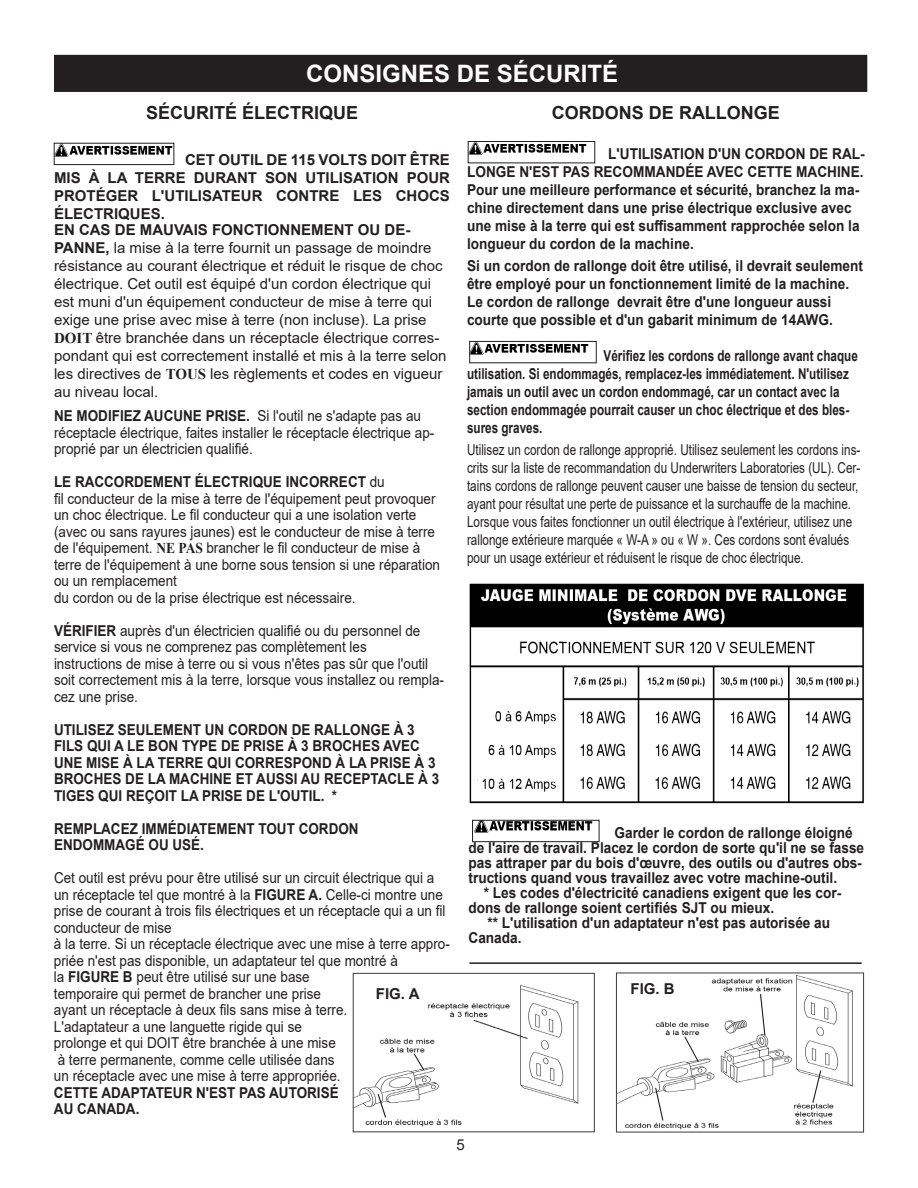
<style>
.page{position:relative;width:918px;height:1188px;background:#fff}
.page>*{position:absolute;margin:0;border:0;box-sizing:border-box;transform-origin:0 0}
.t1{font:700 24px "Arial";color:#fff}
.t2{font:700 18px "Arial";color:#231f20}
.t3{font:15px/16.5px "Arial";color:#231f20;scale:.9 1}
.t4{font:700 15px/18px "Arial";color:#231f20;scale:.91 1}
.t5{font:15px/18px "Arial";color:#231f20;scale:.78 1}
.t6{font:15px/18px "Arial";color:#231f20}
.t7{font:700 15px/16.5px "Arial";color:#231f20;scale:.9 1}
.t8{font:700 15px/18px "Arial";color:#231f20;scale:.78 1}
.t9{font:700 15px/18px "Arial";color:#231f20;text-align:justify}
.s1{font-weight:700}
.s2{font-family:"Times New Roman";font-weight:700}
</style>
<div class="page">
<div style="left:55px;top:56px;width:812px;height:35px;background:#231f20"></div>
<div style="left:54px;top:55px;width:813px;height:37px;border:2px solid #231f20"></div>
<img style="left:56px;top:145px;width:116px;height:11px">
<div style="left:54px;top:143px;width:120px;height:22px;border:1px solid #231f20"></div>
<img style="left:472px;top:343px;width:117px;height:12px">
<div style="left:470px;top:341px;width:126px;height:22px;border:1px solid #231f20"></div>
<hr style="left:469px;top:962px;width:393px;height:2px;background:#231f20">
<img style="left:470px;top:143px;width:117px;height:12px">
<div style="left:468px;top:141px;width:127px;height:22px;border:1px solid #231f20"></div>
<img style="left:474px;top:822px;width:119px;height:10px">
<div style="left:472px;top:820px;width:127px;height:22px;border:1px solid #231f20"></div>
<img style="left:469px;top:583px;width:395px;height:221px">
<img style="left:355px;top:985px;width:224px;height:142px">
<div style="left:353px;top:973px;width:242px;height:159px;border:1px solid #3c3c3d"></div>
<img style="left:618px;top:975px;width:235px;height:155px">
<div style="left:616px;top:973px;width:248px;height:159px;border:1px solid #3c3c3d"></div>
<h1 class="t1" style="left:306px;top:57px;width:314px">CONSIGNES DE SÉCURITÉ</h1>
<p class="t2" style="left:146px;top:100px;width:214px">SÉCURITÉ ÉLECTRIQUE</p>
<p class="t9" style="left:54px;top:151px;width:398px;text-indent:131px">CET OUTIL DE 115 VOLTS DOIT ÊTRE MIS À LA TERRE DURANT SON UTILISATION POUR PROTÉGER L'UTILISATEUR CONTRE LES CHOCS ÉLECTRIQUES.</p>
<p class="t6" style="left:54px;top:221px;width:394px"><span class="s1">EN CAS DE MAUVAIS FONCTIONNEMENT OU DE-PANNE,</span> la mise à la terre fournit un passage de moindre résistance au courant électrique et réduit le risque de choc électrique. Cet outil est équipé d'un cordon électrique qui est muni d'un équipement conducteur de mise à terre qui exige une prise avec mise à terre (non incluse). La prise <span class="s2">DOIT</span> être branchée dans un réceptacle électrique corres&shy;pondant qui est correctement installé et mis à la terre selon les directives de <span class="s2">TOUS</span> les règlements et codes en vigueur au niveau local.</p>
<p class="t3" style="left:54px;top:408px;width:424px"><span class="s1">NE MODIFIEZ AUCUNE PRISE.</span> Si l'outil ne s'adapte pas au réceptacle électrique, faites installer le réceptacle électrique ap&shy;proprié par un électricien qualifié.</p>
<p class="t3" style="left:54px;top:474px;width:430px"><span class="s1">LE RACCORDEMENT ÉLECTRIQUE INCORRECT</span> du<br>fil conducteur de la mise à terre de l'équipement peut provoquer un choc électrique. Le fil conducteur qui a une isolation verte (avec ou sans rayures jaunes) est le conducteur de mise à terre de l'équipement. <span class="s2">NE PAS</span> brancher le fil conducteur de mise à terre de l'équipement à une borne sous tension si une réparation ou un remplacement<br>du cordon ou de la prise électrique est nécessaire.</p>
<p class="t3" style="left:54px;top:622px;width:435px"><span class="s1">VÉRIFIER</span> auprès d'un électricien qualifié ou du personnel de service si vous ne comprenez pas complètement les<br>instructions de mise à terre ou si vous n'êtes pas sûr que l'outil soit correctement mis à la terre, lorsque vous installez ou rempla&shy;cez une prise.</p>
<p class="t7" style="left:54px;top:722px;width:430px">UTILISEZ SEULEMENT UN CORDON DE RALLONGE À 3<br>FILS QUI A LE BON TYPE DE PRISE À 3 BROCHES AVEC UNE MISE À LA TERRE QUI CORRESPOND À LA PRISE À 3<br>BROCHES DE LA MACHINE ET AUSSI AU RECEPTACLE À 3<br>TIGES QUI REÇOIT LA PRISE DE L'OUTIL. *</p>
<p class="t7" style="left:54px;top:821px;width:340px">REMPLACEZ IMMÉDIATEMENT TOUT CORDON<br>ENDOMMAGÉ OU USÉ.</p>
<p class="t3" style="left:54px;top:870px;width:441px">Cet outil est prévu pour être utilisé sur un circuit électrique qui a un réceptacle tel que montré à la <span class="s1">FIGURE A.</span> Celle-ci montre une prise de courant à trois fils électriques et un réceptacle qui a un fil conducteur de mise<br>à la terre. Si un réceptacle électrique avec une mise à terre appro&shy;priée n'est pas disponible, un adaptateur tel que montré à<br>la <span class="s1">FIGURE B</span> peut être utilisé sur une base<br>temporaire qui permet de brancher une prise<br>ayant un réceptacle à deux fils sans mise à terre.<br>L'adaptateur a une languette rigide qui se<br>prolonge et qui DOIT être branchée à une mise<br>à terre permanente, comme celle utilisée dans<br>un réceptacle avec une mise à terre appropriée.</p>
<p class="t7" style="left:54px;top:1085px;width:318px">CETTE ADAPTATEUR N'EST PAS AUTORISÉ<br>AU CANADA.</p>
<p class="t9" style="left:376px;top:985px;width:45px">FIG. A</p>
<p class="t2" style="left:552px;top:100px;width:230px">CORDONS DE RALLONGE</p>
<p class="t4" style="left:467px;top:145px;width:439px;text-indent:141px">L'UTILISATION D'UN CORDON DE RAL-LONGE N'EST PAS RECOMMANDÉE AVEC CETTE MACHINE.<br>Pour une meilleure performance et sécurité, branchez la ma&shy;chine directement dans une prise électrique exclusive avec une mise à la terre qui est suffisamment rapprochée selon la longueur du cordon de la machine.</p>
<p class="t4" style="left:467px;top:257px;width:437px">Si un cordon de rallonge doit être utilisé, il devrait seulement être employé pour un fonctionnement limité de la machine.<br>Le cordon de rallonge devrait être d'une longueur aussi courte que possible et d'un gabarit minimum de 14AWG.</p>
<p class="t8" style="left:467px;top:347px;width:503px;text-indent:137px">Vérifiez les cordons de rallonge avant chaque utilisation. Si endommagés, remplacez-les immédiatement. N'utilisez jamais un outil avec un cordon endommagé, car un contact avec la section endommagée pourrait causer un choc électrique et des bles&shy;sures graves.</p>
<p class="t5" style="left:467px;top:440px;width:506px">Utilisez un cordon de rallonge approprié. Utilisez seulement les cordons ins&shy;crits sur la liste de recommandation du Underwriters Laboratories (UL). Cer&shy;tains cordons de rallonge peuvent causer une baisse de tension du secteur, ayant pour résultat une perte de puissance et la surchauffe de la machine.<br>Lorsque vous faites fonctionner un outil électrique à l'extérieur, utilisez une rallonge extérieure marquée « W-A » ou « W ». Ces cordons sont évalués pour un usage extérieur et réduisent le risque de choc électrique.</p>
<p class="t4" style="left:614px;top:824px;width:263px">Garder le cordon de rallonge éloigné</p>
<p class="t4" style="left:469px;top:839px;width:436px">de l'aire de travail. Placez le cordon de sorte qu'il ne se fasse</p>
<p class="t4" style="left:469px;top:854px;width:434px">pas attraper par du bois d'œuvre, des outils ou d'autres obs-</p>
<p class="t4" style="left:469px;top:869px;width:407px">tructions quand vous travaillez avec votre machine-outil.</p>
<p class="t4" style="left:484px;top:884px;width:394px">* Les codes d'électricité canadiens exigent que les cor-</p>
<p class="t4" style="left:469px;top:899px;width:337px">dons de rallonge soient certifiés SJT ou mieux.</p>
<p class="t4" style="left:488px;top:914px;width:378px">** L'utilisation d'un adaptateur n'est pas autorisée au</p>
<p class="t4" style="left:469px;top:929px;width:60px">Canada.</p>
<p class="t9" style="left:631px;top:980px;width:46px">FIG. B</p>
<p class="t6" style="left:457px;top:1136px;width:10px">5</p>
</div>
